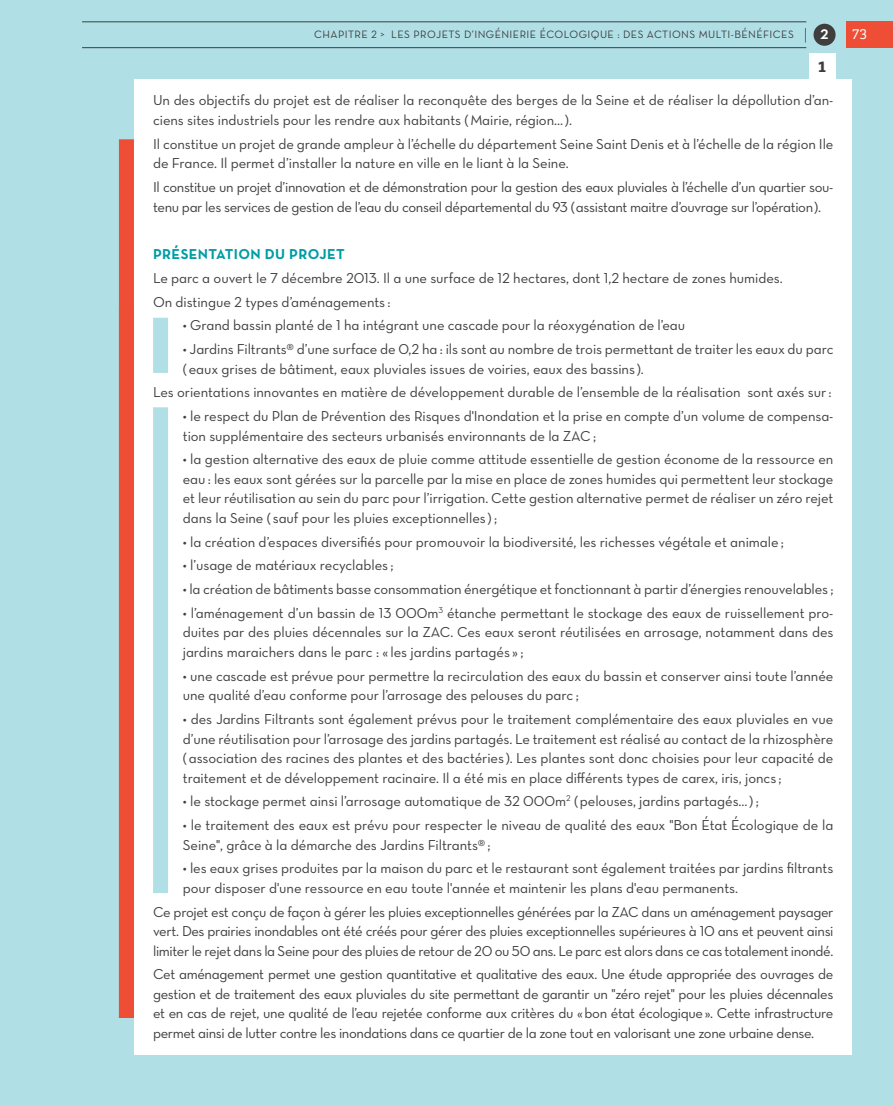
<style>
.page{position:relative;width:893px;height:1106px;background:#b0dfe5}
.page>*{position:absolute;margin:0;border:0;box-sizing:border-box;transform-origin:0 0}
.t1{font:700 20.25px "The Serif";color:#3e3e3f}
.t2{font:18.9px "Neutra Text Demi SC Alt";color:#fff}
.texte_courant{font:300 15px "Bree Serif";color:#fff}
.t3{font:14.7px/19.5px "Neutra Text Book Alt";letter-spacing:-.005em;color:#3e3e3f}
.t4{font:14.7px/19.5px "Neutra Text Book Alt";letter-spacing:-.025em;color:#3e3e3f}
.t5{font:14.7px "Neutra Text Bold SC Alt";letter-spacing:.025em;color:#009da5}
.t6{font:10.8px "Neutra Text Book Alt";letter-spacing:.04em;color:#3e3e3f}
</style>
<div class="page">
<div style="left:134px;top:79px;width:717px;height:975px;background:#fff"></div>
<div style="left:846px;top:21px;width:47px;height:27px;background:#ef4e36"></div>
<div style="left:119px;top:139px;width:15px;height:878px;background:#ef4e36"></div>
<hr style="left:82px;top:21px;width:724px;height:1px;background:#3e3e3f">
<hr style="left:82px;top:47px;width:724px;height:1px;background:#3e3e3f">
<svg style="left:805px;top:28px;width:1px;height:15px"></svg>
<div style="left:813px;top:24px;width:23px;height:22px;background:#3e3e3f;border-radius:50%"></div>
<div style="left:153px;top:318px;width:15px;height:55px;background:#b0dfe5"></div>
<div style="left:153px;top:407px;width:15px;height:486px;background:#b0dfe5"></div>
<div style="left:809px;top:53px;width:26px;height:26px;background:#fff"></div>
<p class="t6" style="left:314px;top:28px;width:481px">CHAPITRE 2 &gt; LES PROJETS D’INGÉNIERIE ÉCOLOGIQUE : DES ACTIONS MULTI-BÉNÉFICES</p>
<p class="t2" style="left:820px;top:21px;width:10px">2</p>
<p class="texte_courant" style="left:853px;top:23px;width:16px">73</p>
<p class="t1" style="left:818px;top:48px;width:9px">1</p>
<p class="t3" style="left:153px;top:90px;width:682px">Un des objectifs du projet est de réaliser la reconquête des berges de la Seine et de réaliser la dépollution d’an&shy;ciens sites industriels pour les rendre aux habitants (Mairie, région…).</p>
<p class="t3" style="left:153px;top:134px;width:682px">Il constitue un projet de grande ampleur à l’échelle du département Seine Saint Denis et à l’échelle de la région Ile de France. Il permet d’installer la nature en ville en le liant à la Seine.</p>
<p class="t4" style="left:153px;top:177px;width:682px">Il constitue un projet d’innovation et de démonstration pour la gestion des eaux pluviales à l’échelle d’un quartier sou&shy;tenu par les services de gestion de l’eau du conseil départemental du 93 (assistant maitre d’ouvrage sur l’opération).</p>
<p class="t5" style="left:153px;top:245px;width:193px">PRÉSENTATION DU PROJET</p>
<p class="t3" style="left:153px;top:268px;width:631px">Le parc a ouvert le 7 décembre 2013. Il a une surface de 12 hectares, dont 1,2 hectare de zones humides.</p>
<p class="t3" style="left:153px;top:291px;width:239px">On distingue 2 types d’aménagements :</p>
<p class="t3" style="left:183px;top:315px;width:504px">• Grand bassin planté de 1 ha intégrant une cascade pour la réoxygénation de l’eau</p>
<p class="t3" style="left:183px;top:339px;width:652px">• Jardins Filtrants® d’une surface de 0,2 ha : ils sont au nombre de trois permettant de traiter les eaux du parc (eaux grises de bâtiment, eaux pluviales issues de voiries, eaux des bassins ).</p>
<p class="t3" style="left:153px;top:382px;width:680px">Les orientations innovantes en matière de développement durable de l’ensemble de la réalisation sont axés sur :</p>
<p class="t3" style="left:183px;top:406px;width:652px">• le respect du Plan de Prévention des Risques d'Inondation et la prise en compte d’un volume de compensa&shy;tion supplémentaire des secteurs urbanisés environnants de la ZAC ;</p>
<p class="t3" style="left:183px;top:449px;width:652px;text-align:justify">• la gestion alternative des eaux de pluie comme attitude essentielle de gestion économe de la ressource en eau : les eaux sont gérées sur la parcelle par la mise en place de zones humides qui permettent leur stockage et leur réutilisation au sein du parc pour l’irrigation. Cette gestion alternative permet de réaliser un zéro rejet dans la Seine ( sauf pour les pluies exceptionnelles ) ;</p>
<p class="t3" style="left:183px;top:531px;width:603px">• la création d’espaces diversifiés pour promouvoir la biodiversité, les richesses végétale et animale ;</p>
<p class="t3" style="left:183px;top:555px;width:212px">• l’usage de matériaux recyclables ;</p>
<p class="t3" style="left:183px;top:579px;width:652px">• la création de bâtiments basse consommation énergétique et fonctionnant à partir d’énergies renouvelables ;</p>
<p class="t3" style="left:183px;top:603px;width:652px;text-align:justify">• l’aménagement d’un bassin de 13 000m<sup>3</sup> étanche permettant le stockage des eaux de ruissellement pro&shy;duites par des pluies décennales sur la ZAC. Ces eaux seront réutilisées en arrosage, notamment dans des jardins maraichers dans le parc : « les jardins partagés » ;</p>
<p class="t3" style="left:183px;top:665px;width:652px">• une cascade est prévue pour permettre la recirculation des eaux du bassin et conserver ainsi toute l’année une qualité d’eau conforme pour l’arrosage des pelouses du parc ;</p>
<p class="t3" style="left:183px;top:709px;width:652px;text-align:justify">• des Jardins Filtrants sont également prévus pour le traitement complémentaire des eaux pluviales en vue d’une réutilisation pour l’arrosage des jardins partagés. Le traitement est réalisé au contact de la rhizosphère (association des racines des plantes et des bactéries ). Les plantes sont donc choisies pour leur capacité de traitement et de développement racinaire. Il a été mis en place différents types de carex, iris, joncs ;</p>
<p class="t3" style="left:183px;top:791px;width:578px">• le stockage permet ainsi l’arrosage automatique de 32 000m<sup>2</sup> (pelouses, jardins partagés…) ;</p>
<p class="t3" style="left:183px;top:815px;width:652px">• le traitement des eaux est prévu pour respecter le niveau de qualité des eaux "Bon État Écologique de la<br>Seine", grâce à la démarche des Jardins Filtrants® ;</p>
<p class="t3" style="left:183px;top:858px;width:652px">• les eaux grises produites par la maison du parc et le restaurant sont également traitées par jardins filtrants pour disposer d'une ressource en eau toute l'année et maintenir les plans d'eau permanents.</p>
<p class="t3" style="left:153px;top:901px;width:682px;text-align:justify">Ce projet est conçu de façon à gérer les pluies exceptionnelles générées par la ZAC dans un aménagement paysager vert. Des prairies inondables ont été créés pour gérer des pluies exceptionnelles supérieures à 10 ans et peuvent ainsi limiter le rejet dans la Seine pour des pluies de retour de 20 ou 50 ans. Le parc est alors dans ce cas totalement inondé.</p>
<p class="t3" style="left:153px;top:964px;width:682px;text-align:justify">Cet aménagement permet une gestion quantitative et qualitative des eaux. Une étude appropriée des ouvrages de gestion et de traitement des eaux pluviales du site permettant de garantir un "zéro rejet" pour les pluies décennales et en cas de rejet, une qualité de l’eau rejetée conforme aux critères du «bon état écologique». Cette infrastructure permet ainsi de lutter contre les inondations dans ce quartier de la zone tout en valorisant une zone urbaine dense.</p>
</div>
